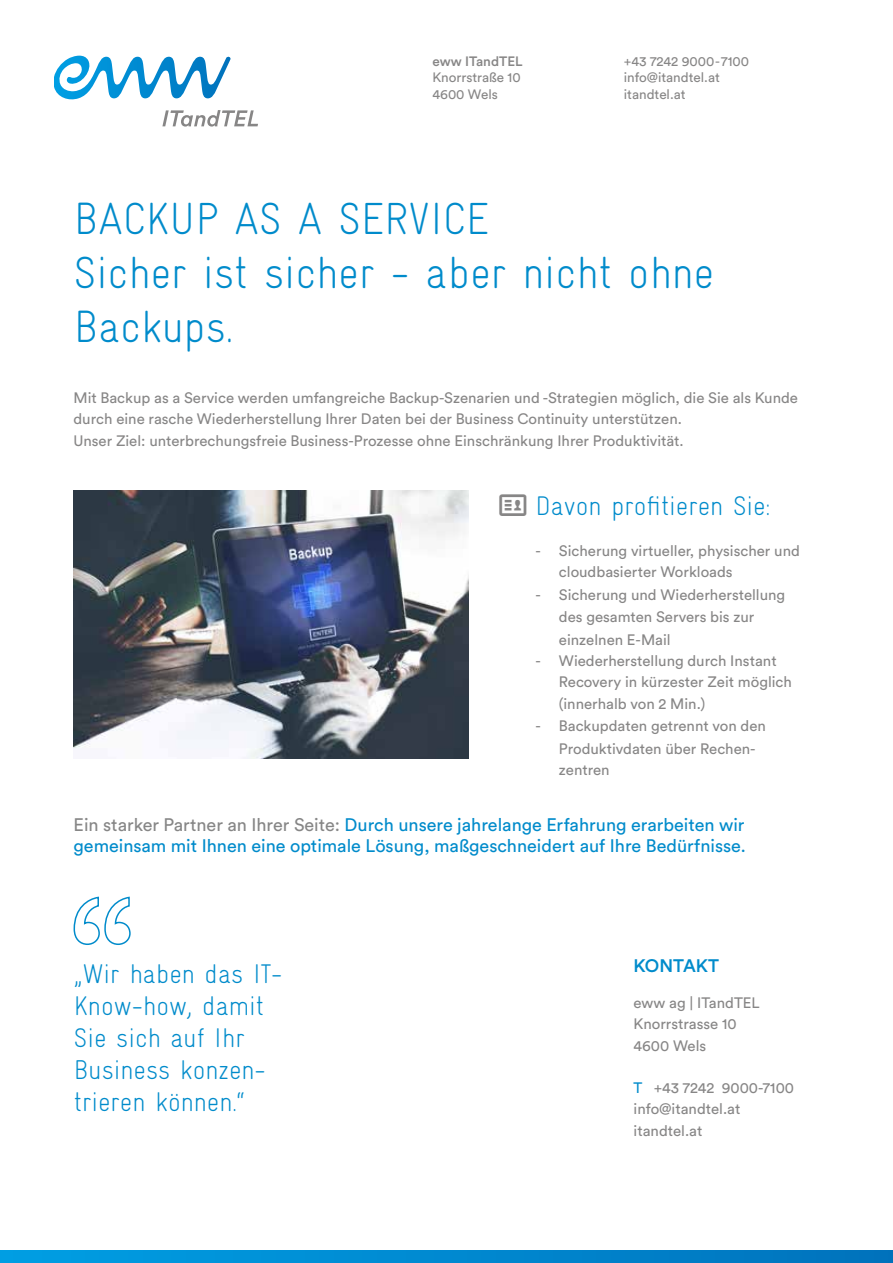
<style>
.page{position:relative;width:893px;height:1263px;background:#fff}
.page>*{position:absolute;margin:0;border:0;box-sizing:border-box;transform-origin:0 0}
.t1{font:45px/54px "Gravur Condensed Light CE";color:#008bcb}
.t2{font:27px/32px "Gravur Condensed Light CE";color:#008bcb}
.t3{font:18px/21.3px "Circular Pro";color:#008bcb}
.t4{font:500 18px "Circular Pro";color:#008bcb}
.t5{font:15px/21.3px "Circular Pro";color:#878686}
.t6{font:13.5px/16.2px "Circular Pro";color:#878686}
.t7{font:500 13.5px "Circular Pro";color:#878686}
.s1{color:#868686}
.s2{color:#008bcb}
</style>
<div class="page">
<svg style="left:54px;top:55px;width:177px;height:45px"></svg>
<svg style="left:162px;top:110px;width:96px;height:17px"></svg>
<svg style="left:0;top:1250px;width:893px;height:13px"></svg>
<svg style="left:73px;top:896px;width:58px;height:49px"></svg>
<img style="left:74px;top:490px;width:395px;height:269px">
<p class="t7" style="left:432px;top:52px;width:92px">eww ITandTEL</p>
<p class="t6" style="left:432px;top:69px;width:90px">Knorrstraße 10<br>4600 Wels</p>
<p class="t6" style="left:624px;top:53px;width:127px">+43 7242 9000-7100 info@itandtel.at itandtel.at</p>
<h1 class="t1" style="left:74px;top:191px;width:642px">BACKUP AS A SERVICE<br>Sicher ist sicher - aber nicht ohne<br>Backups.</h1>
<p class="t5" style="left:74px;top:387px;width:726px">Mit Backup as a Service werden umfangreiche Backup-Szenarien und -Strategien möglich, die Sie als Kunde durch eine rasche Wiederherstellung Ihrer Daten bei der Business Continuity unterstützen.<br>Unser Ziel: unterbrechungsfreie Business-Prozesse ohne Einschränkung Ihrer Produktivität.</p>
<h2 class="t2" style="left:536px;top:489px;width:237px">Davon profitieren Sie:</h2>
<p class="t5" style="left:559px;top:539px;width:242px;text-indent:-23px">- Sicherung virtueller, physischer und cloudbasierter Workloads</p>
<p class="t5" style="left:559px;top:583px;width:228px;line-height:22.5px;text-indent:-23px">- Sicherung und Wiederherstellung des gesamten Servers bis zur einzelnen E-Mail</p>
<p class="t5" style="left:559px;top:649px;width:235px;text-indent:-23px">- Wiederherstellung durch Instant<br>Recovery in kürzester Zeit möglich (innerhalb von 2 Min.)</p>
<p class="t5" style="left:559px;top:714px;width:208px;line-height:21.9px;text-indent:-23px">- Backupdaten getrennt von den<br>Produktivdaten über Rechen&shy;zentren</p>
<p class="t3" style="left:74px;top:813px;width:674px"><span class="s1">Ein starker Partner an Ihrer Seite:</span> Durch unsere jahrelange Erfahrung erarbeiten wir gemeinsam mit Ihnen eine optimale Lösung, maßgeschneidert auf Ihre Bedürfnisse.</p>
<h2 class="t2" style="left:74px;top:958px;width:210px">„Wir haben das IT-<br>Know-how, damit<br>Sie sich auf Ihr<br>Business konzen&shy;trieren können.“</h2>
<p class="t4" style="left:634px;top:953px;width:87px">KONTAKT</p>
<p class="t5" style="left:634px;top:991px;width:128px">eww ag | ITandTEL<br>Knorrstrasse 10<br>4600 Wels</p>
<p class="t5" style="left:634px;top:1076px;width:162px"><span class="s2">T</span> +43 7242 9000-7100 info@itandtel.at itandtel.at</p>
</div>
